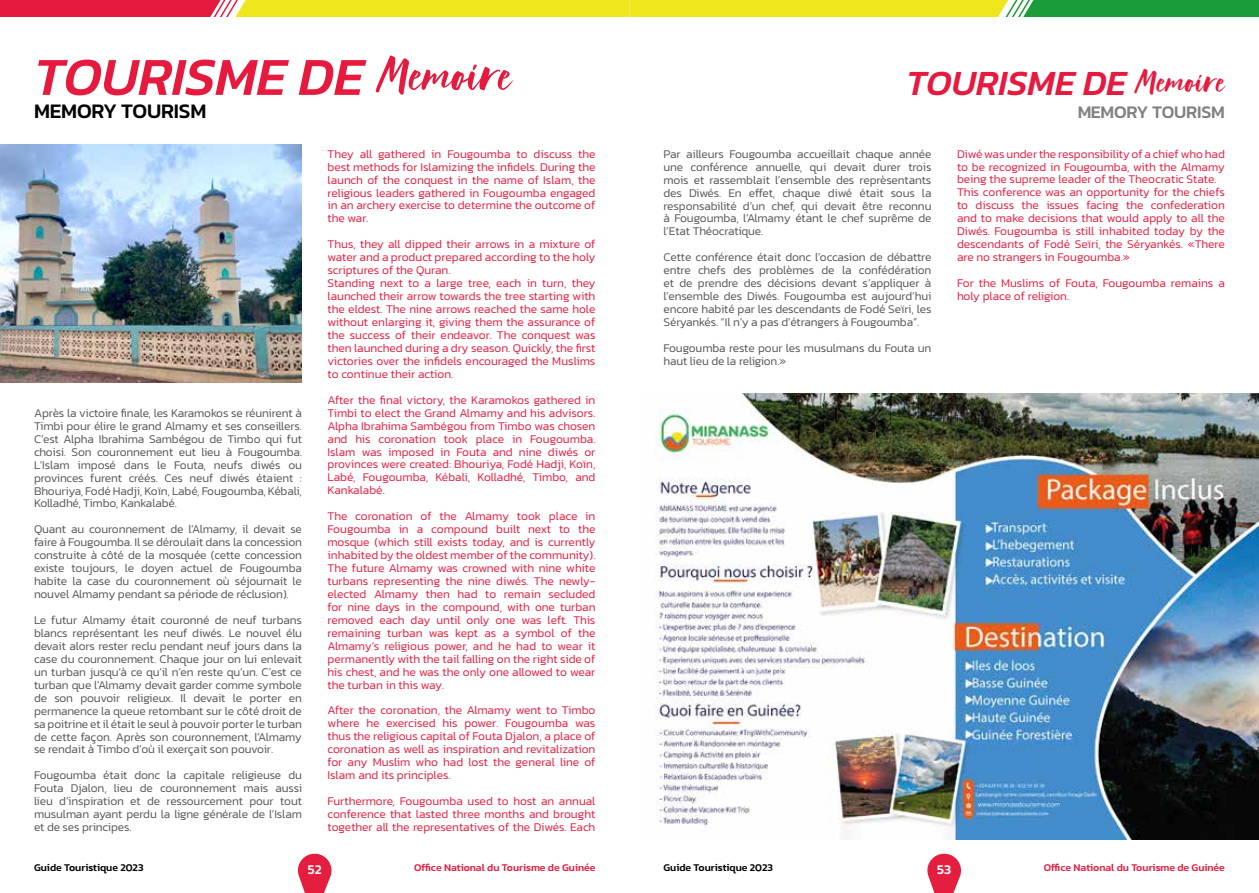
<style>
.page{position:relative;width:1259px;height:893px;background:#fff}
.page>*{position:absolute;margin:0;border:0;box-sizing:border-box;transform-origin:0 0}
.t1{font:italic 500 54px "Kanit";color:#e61a3e}
.t2{font:italic 500 36px "Kanit";color:#e61a3e}
.t3{font:500 21px "Kanit";letter-spacing:-.01em;color:#000}
.t4{font:500 18px "Kanit";letter-spacing:-.01em;color:#000}
.t5{font:500 13.5px "Kanit";color:#fff}
.t6{font:300 12px/12.9px "Kanit";color:#e51d3f;text-align:justify}
.t7{font:300 12px/12.9px "Kanit";letter-spacing:-.01em;color:#575756;text-align:justify}
.t8{font:500 10.5px "Kanit";color:#e51d3f}
.t9{font:500 10.5px "Kanit";color:#000}
.s1{font-family:"Austine Demo";font-weight:400;font-style:normal}
</style>
<div class="page">
<svg style="left:297px;top:853px;width:35px;height:40px"></svg>
<svg style="left:927px;top:853px;width:35px;height:40px"></svg>
<svg style="left:0;top:0;width:1259px;height:17px;background:#c6b42e"></svg>
<img style="left:0;top:145px;width:302px;height:237px">
<img style="left:655px;top:393px;width:604px;height:447px">
<h1 class="t1" style="left:34px;top:36px;width:479px">TOURISME DE <span class="s1">Memoire</span></h1>
<h3 class="t3" style="left:34px;top:95px;width:174px">MEMORY TOURISM</h3>
<p class="t7" style="left:34px;top:406px;width:269px">Après la victoire finale, les Karamokos se réunirent à Timbi pour élire le grand Almamy et ses conseillers.<br>C’est Alpha Ibrahima Sambégou de Timbo qui fut choisi. Son couronnement eut lieu à Fougoumba.<br>L’Islam imposé dans le Fouta, neufs diwés ou provinces furent créés. Ces neuf diwés étaient :<br>Bhouriya, Fodé Hadji, Koïn, Labé, Fougoumba, Kébali, Kolladhé, Timbo, Kankalabé.</p>
<p class="t7" style="left:34px;top:523px;width:269px">Quant au couronnement de l’Almamy, il devait se faire à Fougoumba. Il se déroulait dans la concession construite à côté de la mosquée (cette concession existe toujours, le doyen actuel de Fougoumba habite la case du couronnement où séjournait le nouvel Almamy pendant sa période de réclusion).</p>
<p class="t7" style="left:34px;top:613px;width:269px">Le futur Almamy était couronné de neuf turbans blancs représentant les neuf diwés. Le nouvel élu devait alors rester reclu pendant neuf jours dans la case du couronnement. Chaque jour on lui enlevait un turban jusqu’à ce qu’il n’en reste qu’un. C’est ce turban que l’Almamy devait garder comme symbole de son pouvoir religieux. Il devait le porter en permanence la queue retombant sur le côté droit de sa poitrine et il était le seul à pouvoir porter le turban de cette façon. Après son couronnement, l’Almamy se rendait à Timbo d’où il exerçait son pouvoir.</p>
<p class="t7" style="left:34px;top:769px;width:269px">Fougoumba était donc la capitale religieuse du Fouta Djalon, lieu de couronnement mais aussi lieu d’inspiration et de ressourcement pour tout musulman ayant perdu la ligne générale de l’Islam et de ses principes.</p>
<p class="t6" style="left:327px;top:147px;width:269px">They all gathered in Fougoumba to discuss the best methods for Islamizing the infidels. During the launch of the conquest in the name of Islam, the religious leaders gathered in Fougoumba engaged in an archery exercise to determine the outcome of the war.</p>
<p class="t6" style="left:327px;top:238px;width:269px;text-align:left">Thus, they all dipped their arrows in a mixture of water and a product prepared according to the holy scriptures of the Quran.<br>Standing next to a large tree, each in turn, they launched their arrow towards the tree starting with the eldest. The nine arrows reached the same hole without enlarging it, giving them the assurance of the success of their endeavor. The conquest was then launched during a dry season. Quickly, the first victories over the infidels encouraged the Muslims to continue their action.</p>
<p class="t6" style="left:327px;top:393px;width:269px">After the final victory, the Karamokos gathered in Timbi to elect the Grand Almamy and his advisors.<br>Alpha Ibrahima Sambégou from Timbo was chosen and his coronation took place in Fougoumba.<br>Islam was imposed in Fouta and nine diwés or provinces were created: Bhouriya, Fodé Hadji, Koïn, Labé, Fougoumba, Kébali, Kolladhé, Timbo, and Kankalabé.</p>
<p class="t6" style="left:327px;top:510px;width:269px">The coronation of the Almamy took place in Fougoumba in a compound built next to the mosque (which still exists today, and is currently inhabited by the oldest member of the community).<br>The future Almamy was crowned with nine white turbans representing the nine diwés. The newly&shy;elected Almamy then had to remain secluded for nine days in the compound, with one turban removed each day until only one was left. This remaining turban was kept as a symbol of the Almamy’s religious power, and he had to wear it permanently with the tail falling on the right side of his chest, and he was the only one allowed to wear the turban in this way.</p>
<p class="t6" style="left:327px;top:704px;width:269px">After the coronation, the Almamy went to Timbo where he exercised his power. Fougoumba was thus the religious capital of Fouta Djalon, a place of coronation as well as inspiration and revitalization for any Muslim who had lost the general line of Islam and its principles.</p>
<p class="t6" style="left:327px;top:794px;width:269px">Furthermore, Fougoumba used to host an annual conference that lasted three months and brought together all the representatives of the Diwés. Each</p>
<h2 class="t2" style="left:906px;top:56px;width:320px">TOURISME DE <span class="s1">Memoire</span></h2>
<p class="t7" style="left:663px;top:147px;width:269px">Par ailleurs Fougoumba accueillait chaque année une conférence annuelle, qui devait durer trois mois et rassemblait l’ensemble des reprèsentants des Diwés. En effet, chaque diwé était sous la responsabilité d’un chef, qui devait être reconnu à Fougoumba, l’Almamy étant le chef suprême de l’Etat Théocratique.</p>
<p class="t7" style="left:663px;top:251px;width:269px">Cette conférence était donc l’occasion de débattre entre chefs des problèmes de la confédération et de prendre des décisions devant s’appliquer à l’ensemble des Diwés. Fougoumba est aujourd’hui encore habité par les descendants de Fodé Seïri, les Séryankés. “Il n’y a pas d’étrangers à Fougoumba”.</p>
<p class="t7" style="left:663px;top:341px;width:269px">Fougoumba reste pour les musulmans du Fouta un haut lieu de la religion.»</p>
<h3 class="t4" style="left:1077px;top:98px;width:149px">MEMORY TOURISM</h3>
<p class="t6" style="left:957px;top:147px;width:269px;text-align:left">Diwé was under the responsibility of a chief who had to be recognized in Fougoumba, with the Almamy being the supreme leader of the Theocratic State.<br>This conference was an opportunity for the chiefs to discuss the issues facing the confederation and to make decisions that would apply to all the Diwés. Fougoumba is still inhabited today by the descendants of Fodé Seïri, the Séryankés. «There are no strangers in Fougoumba.»</p>
<p class="t6" style="left:957px;top:276px;width:269px">For the Muslims of Fouta, Fougoumba remains a holy place of religion.</p>
<p class="t9" style="left:34px;top:859px;width:111px">Guide Touristique 2023</p>
<p class="t5" style="left:308px;top:859px;width:15px">52</p>
<p class="t8" style="left:414px;top:859px;width:183px">Office National du Tourisme de Guinée</p>
<p class="t9" style="left:663px;top:859px;width:111px">Guide Touristique 2023</p>
<p class="t5" style="left:937px;top:859px;width:16px">53</p>
<p class="t8" style="left:1043px;top:859px;width:183px">Office National du Tourisme de Guinée</p>
</div>
